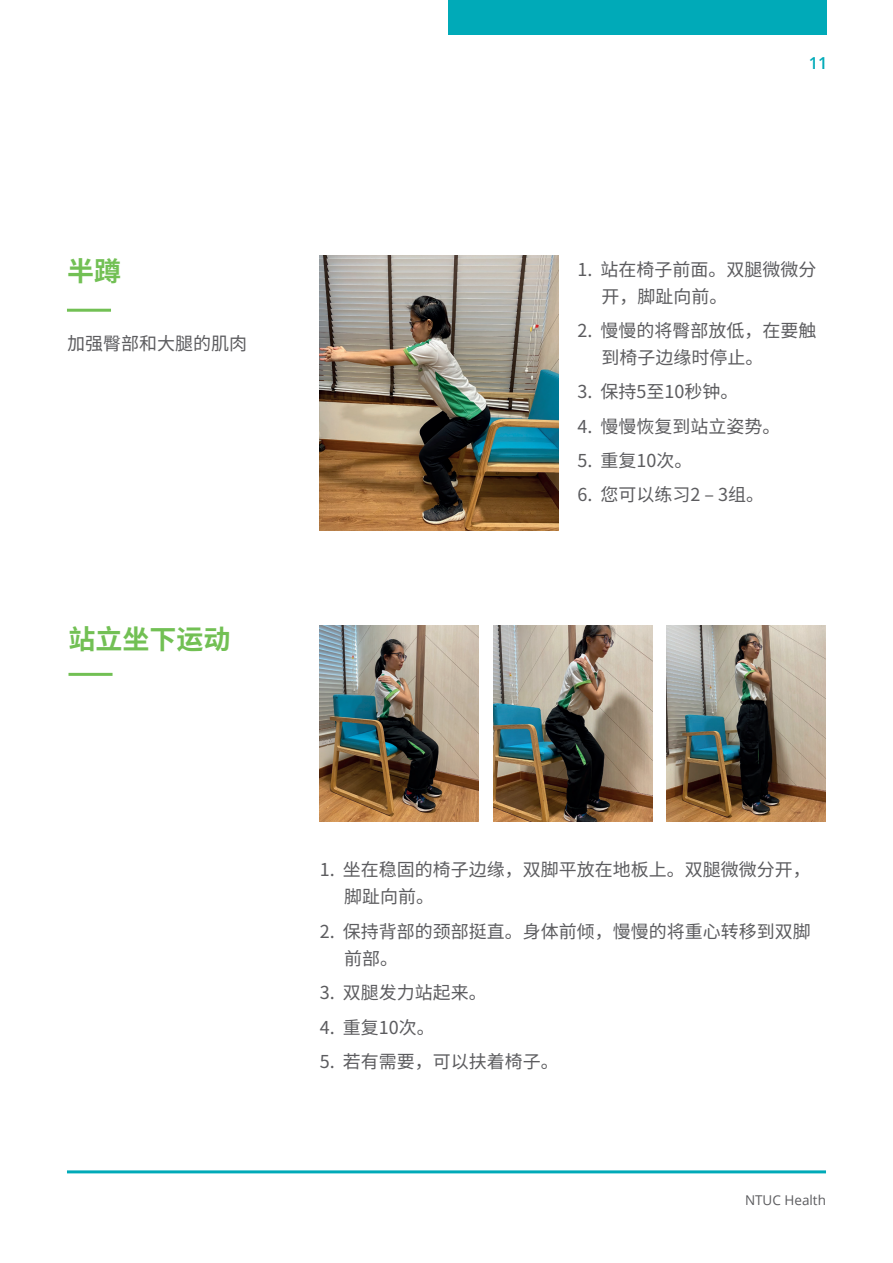
<style>
.page{position:relative;width:893px;height:1263px;background:#fff}
.page>*{position:absolute;margin:0;border:0;box-sizing:border-box;transform-origin:0 0}
.t1{font:700 27px "Noto Sans CJ Ksc";color:#72c054}
.t2{font:18px "Noto Sans CJ Ksc";color:#5c5c5f}
.t3{font:17.85px/26.7px "Noto Sans CJ Ksc";color:#5c5c5f}
.t4{font:600 16.5px "Open Sans";color:#00aab8}
.t5{font:13.5px "Open Sans";color:#5c5c5f}
</style>
<div class="page">
<div style="left:448px;top:0;width:378px;height:34px;background:#00aab8"></div>
<hr style="left:67px;top:1170px;width:759px;height:3px;background:#00aab8">
<img style="left:320px;top:255px;width:238px;height:275px">
<img style="left:494px;top:625px;width:158px;height:196px">
<img style="left:320px;top:625px;width:158px;height:196px">
<img style="left:667px;top:625px;width:158px;height:196px">
<hr style="left:67px;top:309px;width:44px;height:3px;background:#72c054">
<hr style="left:68px;top:673px;width:45px;height:3px;background:#72c054">
<h1 class="t1" style="left:67px;top:256px;width:55px">半蹲</h1>
<p class="t2" style="left:67px;top:334px;width:181px">加强臀部和大腿的肌肉</p>
<h1 class="t1" style="left:68px;top:624px;width:164px">站立坐下运动</h1>
<p class="t4" style="left:809px;top:52px;width:20px">11</p>
<p class="t3" style="left:602px;top:257px;width:216px;text-indent:-24px">1. 站在椅子前面。双腿微微分开，脚趾向前。</p>
<p class="t3" style="left:602px;top:318px;width:216px;text-indent:-24px">2. 慢慢的将臀部放低，在要触到椅子边缘时停止。</p>
<p class="t3" style="left:577px;top:379px;width:163px">3. 保持5至10秒钟。</p>
<p class="t3" style="left:577px;top:413px;width:205px">4. 慢慢恢复到站立姿势。</p>
<p class="t3" style="left:577px;top:447px;width:117px">5. 重复10次。</p>
<p class="t3" style="left:577px;top:481px;width:188px">6. 您可以练习2 ‒ 3组。</p>
<p class="t3" style="left:344px;top:856px;width:468px;text-indent:-24px">1. 坐在稳固的椅子边缘，双脚平放在地板上。双腿微微分开，脚趾向前。</p>
<p class="t3" style="left:344px;top:918px;width:468px;text-indent:-24px">2. 保持背部的颈部挺直。身体前倾，慢慢的将重心转移到双脚前部。</p>
<p class="t3" style="left:320px;top:980px;width:169px">3. 双腿发力站起来。</p>
<p class="t3" style="left:320px;top:1014px;width:117px">4. 重复10次。</p>
<p class="t3" style="left:320px;top:1049px;width:241px">5. 若有需要，可以扶着椅子。</p>
<p class="t5" style="left:745px;top:1191px;width:83px">NTUC Health</p>
</div>
